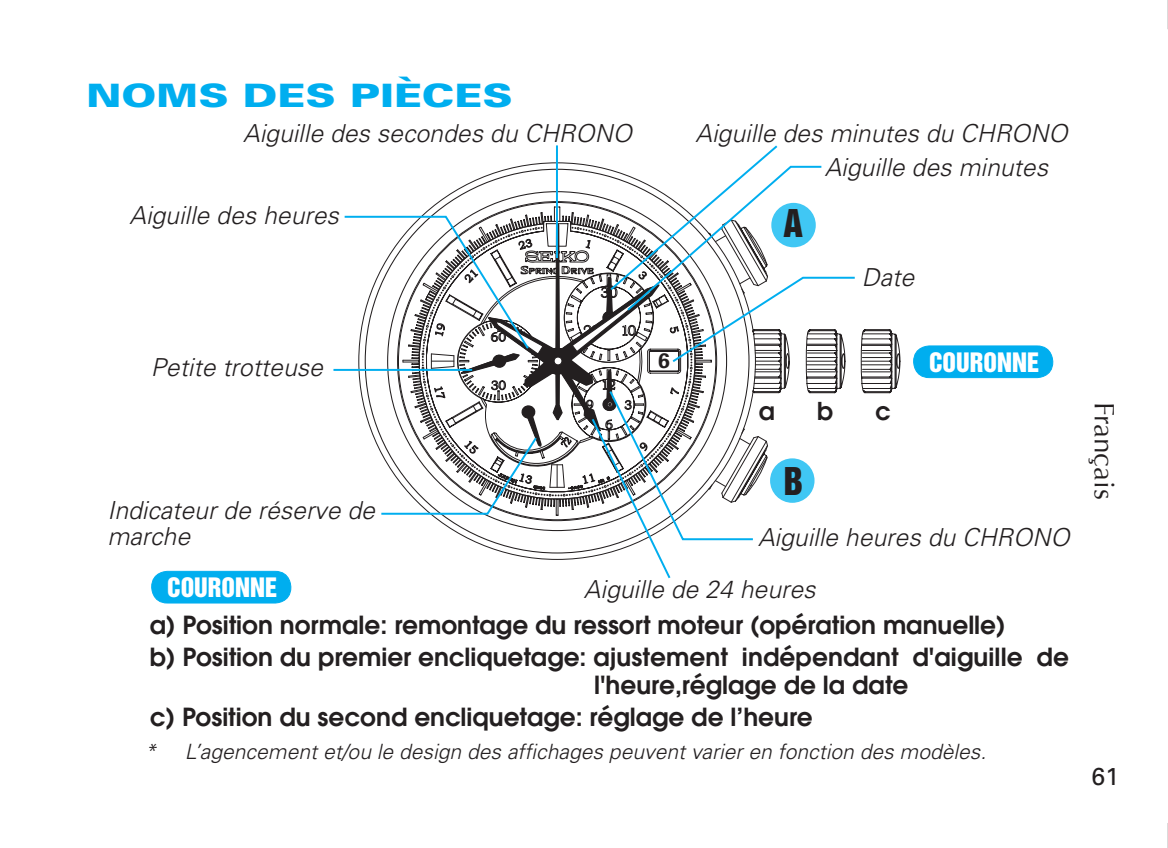
<style>
.page{position:relative;width:1168px;height:848px;background:#fff}
.page>*{position:absolute;margin:0;border:0;box-sizing:border-box;transform-origin:0 0}
.t1{font:35px "Helvetica Inserat";color:#231f20}
.t2{font:900 32.2px "Univers";color:#00aeef;scale:1.3 1}
.t3{font:28px "Optima";color:#231f20}
.t4{font:600 24.85px/32.2px "Avant Garde";color:#231f20}
.t5{font:italic 300 24.85px/25.9px "Univers";color:#231f20}
.t6{font:24.5px "Helvetica Inserat";color:#fff}
.t7{font:600 24.5px "Avant Garde";color:#231f20}
.t8{font:24.5px "Univers";color:#231f20}
.t9{font:italic 300 21px "Univers";color:#231f20}
.t10{font:700 21px "Univers";color:#231f20}
</style>
<div class="page">
<div style="left:152px;top:571px;width:139px;height:32px;background:#00aeef;border-radius:16px"></div>
<div style="left:151px;top:571px;width:140px;height:32px;border:1px solid #00aeef;border-radius:16px"></div>
<hr style="left:333px;top:369px;width:139px;height:2px;background:#00aeef">
<svg style="left:343px;top:145px;width:557px;height:434px"></svg>
<div style="left:772px;top:204px;width:43px;height:42px;background:#40c7f4;border-radius:50%"></div>
<div style="left:771px;top:203px;width:45px;height:44px;border:2px solid #40c7f4;border-radius:50%"></div>
<div style="left:771px;top:459px;width:43px;height:43px;background:#40c7f4;border-radius:50%"></div>
<div style="left:770px;top:458px;width:44px;height:45px;border:2px solid #40c7f4;border-radius:50%"></div>
<div style="left:913px;top:346px;width:140px;height:32px;background:#00aeef;border-radius:16px"></div>
<div style="left:913px;top:345px;width:140px;height:33px;border:1px solid #00aeef;border-radius:16px"></div>
<svg style="left:1167px;top:0;width:1px;height:29px"></svg>
<svg style="left:1167px;top:823px;width:1px;height:25px"></svg>
<p class="t2" style="left:87px;top:75px;width:329px">NOMS DES PIÈCES</p>
<p class="t5" style="left:243px;top:121px;width:390px">Aiguille des secondes du CHRONO</p>
<p class="t5" style="left:695px;top:121px;width:374px">Aiguille des minutes du CHRONO</p>
<p class="t5" style="left:129px;top:202px;width:211px">Aiguille des heures</p>
<h1 class="t1" style="left:783px;top:202px;width:21px">A</h1>
<p class="t5" style="left:825px;top:155px;width:225px">Aiguille des minutes</p>
<p class="t5" style="left:862px;top:265px;width:54px">Date</p>
<p class="t5" style="left:151px;top:354px;width:174px">Petite trotteuse</p>
<p class="t5" style="left:107px;top:497px;width:269px">Indicateur de réserve de marche</p>
<p class="t10" style="left:658px;top:348px;width:13px">6</p>
<p class="t7" style="left:759px;top:395px;width:18px">a</p>
<p class="t7" style="left:817px;top:395px;width:18px">b</p>
<p class="t7" style="left:875px;top:395px;width:17px">c</p>
<h1 class="t1" style="left:784px;top:460px;width:21px">B</h1>
<p class="t6" style="left:929px;top:347px;width:112px">COURONNE</p>
<p class="t5" style="left:758px;top:524px;width:313px">Aiguille heures du CHRONO</p>
<p class="t6" style="left:167px;top:573px;width:112px">COURONNE</p>
<p class="t5" style="left:584px;top:576px;width:233px">Aiguille de 24 heures</p>
<p class="t4" style="left:150px;top:608px;width:920px">a) Position normale: remontage du ressort moteur (opération manuelle)<br>b) Position du premier encliquetage: ajustement indépendant d'aiguille de</p>
<p class="t4" style="left:150px;top:668px;width:760px;text-indent:444px">l'heure,réglage de la date c) Position du second encliquetage: réglage de l’heure</p>
<p class="t9" style="left:145px;top:739px;width:843px">* L’agencement et/ou le design des affichages peuvent varier en fonction des modèles.</p>
<p class="t3" style="left:1120px;top:402px;width:100px;rotate:90deg">Français</p>
<p class="t8" style="left:1091px;top:762px;width:29px">61</p>
</div>
